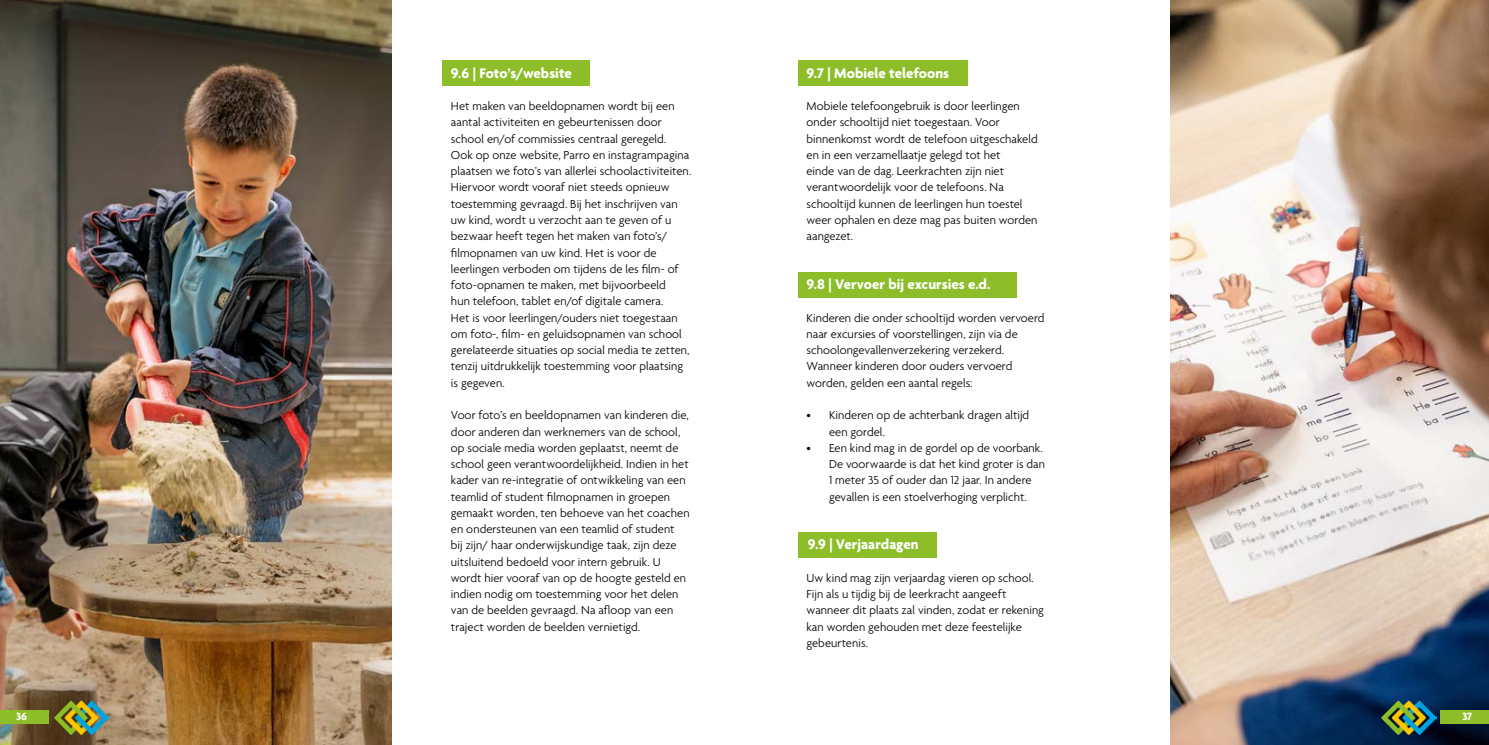
<style>
.page{position:relative;width:1489px;height:745px;background:#fff}
.page>*{position:absolute;margin:0;border:0;box-sizing:border-box;transform-origin:0 0}
.t1{font:700 15px "Agenda";color:#fff}
.t2{font:300 12.5px/16.2px "Agenda";letter-spacing:.005em;color:#000}
.t3{font:700 11.25px "Agenda";color:#fff}
</style>
<div class="page">
<img style="left:0;top:0;width:392px;height:744px">
<img style="left:1170px;top:0;width:318px;height:744px">
<img style="left:1381px;top:699px;width:55px;height:34px">
<div style="left:797px;top:61px;width:170px;height:25px;background:#8dbe2a"></div>
<div style="left:797px;top:272px;width:219px;height:25px;background:#8dbe2a"></div>
<div style="left:797px;top:531px;width:139px;height:26px;background:#8dbe2a"></div>
<div style="left:442px;top:61px;width:147px;height:25px;background:#8dbe2a"></div>
<div style="left:1440px;top:710px;width:48px;height:13px;background:#8dbe2a"></div>
<div style="left:0;top:710px;width:49px;height:13px;background:#8dbe2a"></div>
<p class="t1" style="left:451px;top:65px;width:122px">9.6 | Foto’s/website</p>
<p class="t2" style="left:451px;top:99px;width:242px">Het maken van beeldopnamen wordt bij een aantal activiteiten en gebeurtenissen door school en/of commissies centraal geregeld.<br>Ook op onze website, Parro en instagrampagina plaatsen we foto’s van allerlei schoolactiviteiten.<br>Hiervoor wordt vooraf niet steeds opnieuw toestemming gevraagd. Bij het inschrijven van uw kind, wordt u verzocht aan te geven of u bezwaar heeft tegen het maken van foto’s/ filmopnamen van uw kind. Het is voor de leerlingen verboden om tijdens de les film- of foto-opnamen te maken, met bijvoorbeeld<br>hun telefoon, tablet en/of digitale camera.<br>Het is voor leerlingen/ouders niet toegestaan om foto-, film- en geluidsopnamen van school gerelateerde situaties op social media te zetten, tenzij uitdrukkelijk toestemming voor plaatsing is gegeven.</p>
<p class="t2" style="left:451px;top:407px;width:240px">Voor foto’s en beeldopnamen van kinderen die, door anderen dan werknemers van de school, op sociale media worden geplaatst, neemt de school geen verantwoordelijkheid. Indien in het kader van re-integratie of ontwikkeling van een teamlid of student filmopnamen in groepen gemaakt worden, ten behoeve van het coachen en ondersteunen van een teamlid of student<br>bij zijn/ haar onderwijskundige taak, zijn deze uitsluitend bedoeld voor intern gebruik. U wordt hier vooraf van op de hoogte gesteld en indien nodig om toestemming voor het delen van de beelden gevraagd. Na afloop van een traject worden de beelden vernietigd.</p>
<p class="t1" style="left:806px;top:65px;width:144px">9.7 | Mobiele telefoons</p>
<p class="t2" style="left:806px;top:99px;width:233px">Mobiele telefoongebruik is door leerlingen onder schooltijd niet toegestaan. Voor binnenkomst wordt de telefoon uitgeschakeld en in een verzamellaatje gelegd tot het<br>einde van de dag. Leerkrachten zijn niet verantwoordelijk voor de telefoons. Na schooltijd kunnen de leerlingen hun toestel weer ophalen en deze mag pas buiten worden aangezet.</p>
<p class="t1" style="left:806px;top:276px;width:185px">9.8 | Vervoer bij excursies e.d.</p>
<p class="t2" style="left:806px;top:310px;width:239px">Kinderen die onder schooltijd worden vervoerd naar excursies of voorstellingen, zijn via de schoolongevallenverzekering verzekerd.<br>Wanneer kinderen door ouders vervoerd worden, gelden een aantal regels:</p>
<p class="t2" style="left:829px;top:407px;width:202px;text-indent:-22px">• Kinderen op de achterbank dragen altijd een gordel.</p>
<p class="t2" style="left:829px;top:440px;width:217px;text-indent:-22px">• Een kind mag in de gordel op de voorbank.<br>De voorwaarde is dat het kind groter is dan 1 meter 35 of ouder dan 12 jaar. In andere gevallen is een stoelverhoging verplicht.</p>
<p class="t1" style="left:807px;top:536px;width:112px">9.9 | Verjaardagen</p>
<p class="t2" style="left:806px;top:570px;width:239px">Uw kind mag zijn verjaardag vieren op school.<br>Fijn als u tijdig bij de leerkracht aangeeft wanneer dit plaats zal vinden, zodat er rekening kan worden gehouden met deze feestelijke gebeurtenis.</p>
<p class="t3" style="left:16px;top:710px;width:12px">36</p>
<p class="t3" style="left:1462px;top:710px;width:11px">37</p>
</div>
